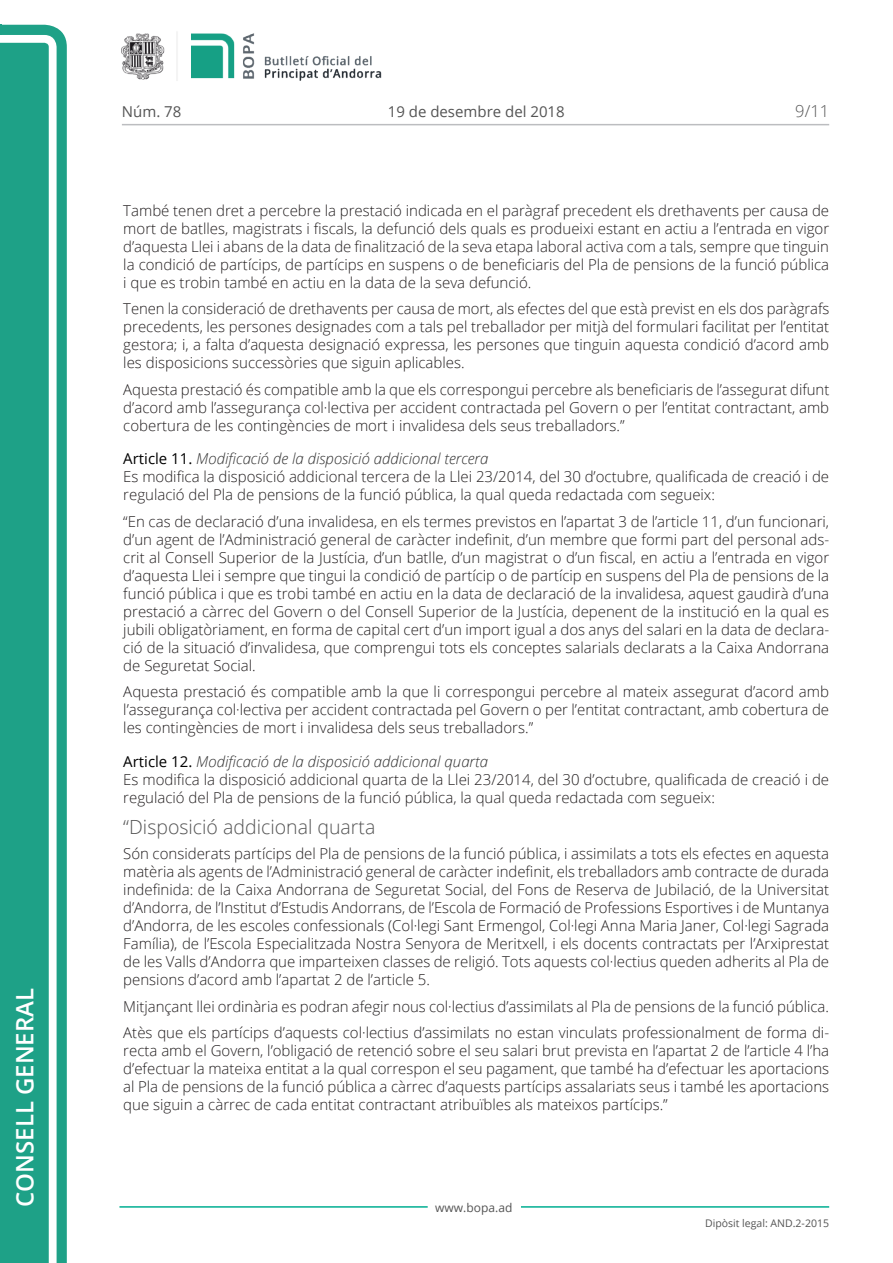
<style>
.page{position:relative;width:893px;height:1263px;background:#fff}
.page>*{position:absolute;margin:0;border:0;box-sizing:border-box;transform-origin:0 0}
.t1{font:600 24px "Open Sans";color:#fff}
.Titol_5{font:300 19.5px "Open Sans";color:#545454}
.t2{font:300 16.5px "Open Sans";color:#545454}
.Body_text{font:300 15px/18px "Open Sans";color:#231f20;text-align:justify}
.Titol_7{font:italic 300 15px "Open Sans";color:#303030}
.t3{font:15px "Open Sans";color:#545454}
.t4{font:12px "Open Sans";color:#545454}
.t5{font:10.5px "Open Sans";color:#545454}
.s1{font-weight:400;font-style:normal;color:#000}
</style>
<div class="page">
<svg style="left:0;top:25px;width:67px;height:1238px;fill:#1ea187"></svg>
<div style="left:0;top:43px;width:49px;height:1220px;background:#1ea187"></div>
<img style="left:122px;top:32px;width:260px;height:49px">
<hr style="left:119px;top:1206px;width:309px;height:2px;background:#00ae91">
<hr style="left:521px;top:1206px;width:308px;height:2px;background:#00ae91">
<hr style="left:122px;top:124px;width:707px;height:1px;background:#bcbdc0">
<h1 class="t1" style="left:8px;top:1207px;width:220px;rotate:-90deg">Consell General</h1>
<p class="t3" style="left:122px;top:102px;width:61px">Núm. 78</p>
<p class="t3" style="left:388px;top:102px;width:178px">19 de desembre del 2018</p>
<p class="t2" style="left:795px;top:100px;width:35px">9/11</p>
<p class="Body_text" style="left:123px;top:201px;width:707px">També tenen dret a percebre la prestació indicada en el paràgraf precedent els drethavents per causa de mort de batlles, magistrats i fiscals, la defunció dels quals es produeixi estant en actiu a l’entrada en vigor d’aquesta Llei i abans de la data de finalització de la seva etapa laboral activa com a tals, sempre que tinguin la condició de partícips, de partícips en suspens o de beneficiaris del Pla de pensions de la funció pública i que es trobin també en actiu en la data de la seva defunció.</p>
<p class="Body_text" style="left:123px;top:299px;width:707px">Tenen la consideració de drethavents per causa de mort, als efectes del que està previst en els dos paràgrafs precedents, les persones designades com a tals pel treballador per mitjà del formulari facilitat per l’entitat gestora; i, a falta d’aquesta designació expressa, les persones que tinguin aquesta condició d’acord amb les disposicions successòries que siguin aplicables.</p>
<p class="Body_text" style="left:123px;top:380px;width:708px">Aquesta prestació és compatible amb la que els correspongui percebre als beneficiaris de l’assegurat difunt d’acord amb l’assegurança col·lectiva per accident contractada pel Govern o per l’entitat contractant, amb cobertura de les contingències de mort i invalidesa dels seus treballadors.”</p>
<p class="Titol_7" style="left:123px;top:449px;width:367px"><span class="s1">Article 11.</span> Modificació de la disposició addicional tercera</p>
<p class="Body_text" style="left:123px;top:467px;width:707px">Es modifica la disposició addicional tercera de la Llei 23/2014, del 30 d’octubre, qualificada de creació i de regulació del Pla de pensions de la funció pública, la qual queda redactada com segueix:</p>
<p class="Body_text" style="left:123px;top:512px;width:707px">“En cas de declaració d’una invalidesa, en els termes previstos en l’apartat 3 de l’article 11, d’un funcionari, d’un agent de l’Administració general de caràcter indefinit, d’un membre que formi part del personal ads· crit al Consell Superior de la Justícia, d’un batlle, d’un magistrat o d’un fiscal, en actiu a l’entrada en vigor d’aquesta Llei i sempre que tingui la condició de partícip o de partícip en suspens del Pla de pensions de la funció pública i que es trobi també en actiu en la data de declaració de la invalidesa, aquest gaudirà d’una prestació a càrrec del Govern o del Consell Superior de la Justícia, depenent de la institució en la qual es jubili obligatòriament, en forma de capital cert d’un import igual a dos anys del salari en la data de declara· ció de la situació d’invalidesa, que comprengui tots els conceptes salarials declarats a la Caixa Andorrana de Seguretat Social.</p>
<p class="Body_text" style="left:123px;top:683px;width:707px">Aquesta prestació és compatible amb la que li correspongui percebre al mateix assegurat d’acord amb l’assegurança col·lectiva per accident contractada pel Govern o per l’entitat contractant, amb cobertura de les contingències de mort i invalidesa dels seus treballadors.”</p>
<p class="Titol_7" style="left:123px;top:751px;width:366px"><span class="s1">Article 12.</span> Modificació de la disposició addicional quarta</p>
<p class="Body_text" style="left:123px;top:770px;width:707px">Es modifica la disposició addicional quarta de la Llei 23/2014, del 30 d’octubre, qualificada de creació i de regulació del Pla de pensions de la funció pública, la qual queda redactada com segueix:</p>
<p class="Titol_5" style="left:123px;top:814px;width:254px">“Disposició addicional quarta</p>
<p class="Body_text" style="left:123px;top:844px;width:708px">Són considerats partícips del Pla de pensions de la funció pública, i assimilats a tots els efectes en aquesta matèria als agents de l’Administració general de caràcter indefinit, els treballadors amb contracte de durada indefinida: de la Caixa Andorrana de Seguretat Social, del Fons de Reserva de Jubilació, de la Universitat d’Andorra, de l’Institut d’Estudis Andorrans, de l’Escola de Formació de Professions Esportives i de Muntanya d’Andorra, de les escoles confessionals (Col·legi Sant Ermengol, Col·legi Anna Maria Janer, Col·legi Sagrada Família), de l’Escola Especialitzada Nostra Senyora de Meritxell, i els docents contractats per l’Arxiprestat de les Valls d’Andorra que imparteixen classes de religió. Tots aquests col·lectius queden adherits al Pla de pensions d’acord amb l’apartat 2 de l’article 5.</p>
<p class="Body_text" style="left:123px;top:997px;width:707px">Mitjançant llei ordinària es podran afegir nous col·lectius d’assimilats al Pla de pensions de la funció pública.</p>
<p class="Body_text" style="left:123px;top:1023px;width:707px">Atès que els partícips d’aquests col·lectius d’assimilats no estan vinculats professionalment de forma di· recta amb el Govern, l’obligació de retenció sobre el seu salari brut prevista en l’apartat 2 de l’article 4 l’ha d’efectuar la mateixa entitat a la qual correspon el seu pagament, que també ha d’efectuar les aportacions al Pla de pensions de la funció pública a càrrec d’aquests partícips assalariats seus i també les aportacions que siguin a càrrec de cada entitat contractant atribuïbles als mateixos partícips.”</p>
<p class="t4" style="left:435px;top:1199px;width:79px">www.bopa.ad</p>
<p class="t5" style="left:705px;top:1216px;width:125px">Dipòsit legal: AND.2-2015</p>
</div>
